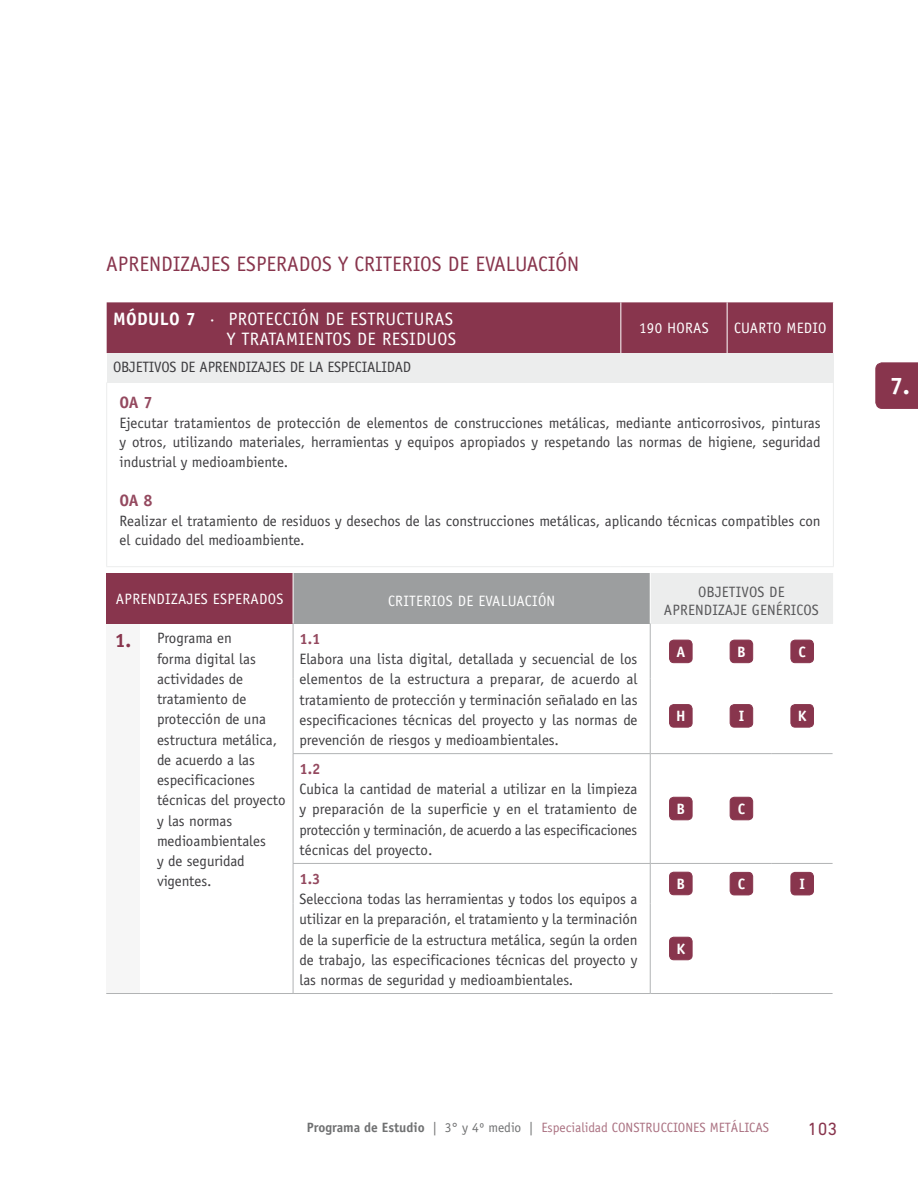
<style>
.page{position:relative;width:918px;height:1188px;background:#fff}
.page>*{position:absolute;margin:0;border:0;box-sizing:border-box;transform-origin:0 0}
.t1{font:700 24px "Officina Sans";color:#fff}
.t2{font:21px "Officina Sans";color:#88354d}
.t3{font:18px/19.5px "Officina Sans";letter-spacing:.02em;color:#fff;text-align:right}
.t4{font:18px "DIN Next LT Pro";color:#88354d}
.t5{font:700 16.5px "Officina Sans";color:#94495f}
.t6{font:15px/20.2px "Officina Sans";color:#3e3d40;text-align:justify}
.t7{font:15px "Officina Sans";letter-spacing:.02em;color:#fff}
.t8{font:15px "Officina Sans";letter-spacing:.01em;color:#58585a}
.t9{font:700 15px "Officina Sans";color:#fff}
.t10{font:700 15px "Officina Sans";color:#94495f}
.t11{font:13.5px "Officina Sans";color:#ab7282}
.s1{font-weight:700}
.s2{font-weight:700;font-size:19.5px;color:#88354d}
.s3{font-weight:700;color:#707172}
.s4{color:#707172}
</style>
<div class="page">
<div style="left:875px;top:363px;width:43px;height:46px;background:#88354d"></div>
<div style="left:107px;top:302px;width:726px;height:51px;background:#88354d"></div>
<div style="left:107px;top:353px;width:726px;height:29px;background:#eceded"></div>
<hr style="left:833px;top:382px;width:1px;height:184px;background:#eceded">
<hr style="left:106px;top:382px;width:1px;height:184px;background:#eceded">
<hr style="left:106px;top:566px;width:515px;height:1px;background:#eceded">
<hr style="left:621px;top:566px;width:106px;height:1px;background:#eceded">
<hr style="left:727px;top:566px;width:107px;height:1px;background:#eceded">
<hr style="left:727px;top:302px;width:1px;height:51px;background:#fff">
<hr style="left:620px;top:302px;width:1px;height:51px;background:#fff">
<div style="left:106px;top:573px;width:187px;height:51px;background:#88354d"></div>
<div style="left:293px;top:573px;width:357px;height:51px;background:#9c9e9f"></div>
<div style="left:650px;top:573px;width:183px;height:51px;background:#eceded"></div>
<div style="left:106px;top:624px;width:34px;height:370px;background:#f6f6f6"></div>
<hr style="left:650px;top:573px;width:1px;height:51px;background:#fff">
<hr style="left:293px;top:573px;width:1px;height:51px;background:#fff">
<hr style="left:772px;top:753px;width:61px;height:1px;background:#b1b3b4">
<hr style="left:293px;top:753px;width:357px;height:1px;background:#b1b3b4">
<hr style="left:650px;top:753px;width:61px;height:1px;background:#b1b3b4">
<hr style="left:711px;top:753px;width:61px;height:1px;background:#b1b3b4">
<hr style="left:293px;top:863px;width:357px;height:1px;background:#b1b3b4">
<hr style="left:293px;top:993px;width:357px;height:1px;background:#b1b3b4">
<hr style="left:772px;top:993px;width:61px;height:1px;background:#b1b3b4">
<hr style="left:293px;top:624px;width:1px;height:54px;background:#b1b3b4">
<hr style="left:293px;top:678px;width:1px;height:75px;background:#b1b3b4">
<hr style="left:293px;top:754px;width:1px;height:109px;background:#b1b3b4">
<hr style="left:293px;top:864px;width:1px;height:40px;background:#b1b3b4">
<hr style="left:293px;top:904px;width:1px;height:89px;background:#b1b3b4">
<hr style="left:140px;top:993px;width:153px;height:1px;background:#b1b3b4">
<hr style="left:711px;top:993px;width:61px;height:1px;background:#b1b3b4">
<hr style="left:106px;top:993px;width:34px;height:1px;background:#b1b3b4">
<hr style="left:650px;top:754px;width:1px;height:109px;background:#b1b3b4">
<hr style="left:650px;top:863px;width:61px;height:1px;background:#b1b3b4">
<hr style="left:650px;top:864px;width:1px;height:40px;background:#b1b3b4">
<hr style="left:711px;top:863px;width:61px;height:1px;background:#b1b3b4">
<hr style="left:650px;top:904px;width:1px;height:89px;background:#b1b3b4">
<hr style="left:650px;top:993px;width:61px;height:1px;background:#b1b3b4">
<hr style="left:772px;top:863px;width:61px;height:1px;background:#b1b3b4">
<hr style="left:650px;top:624px;width:1px;height:54px;background:#b1b3b4">
<hr style="left:650px;top:678px;width:1px;height:75px;background:#b1b3b4">
<div style="left:670px;top:640px;width:22px;height:23px;background:#88354d;border-radius:4px"></div>
<div style="left:669px;top:640px;width:23px;height:23px;border:1px solid #88354d;border-radius:4px"></div>
<div style="left:730px;top:640px;width:23px;height:23px;background:#88354d;border-radius:4px"></div>
<div style="left:730px;top:640px;width:23px;height:23px;border:1px solid #88354d;border-radius:4px"></div>
<div style="left:791px;top:640px;width:22px;height:23px;background:#88354d;border-radius:4px"></div>
<div style="left:791px;top:640px;width:23px;height:23px;border:1px solid #88354d;border-radius:4px"></div>
<div style="left:670px;top:705px;width:22px;height:22px;background:#88354d;border-radius:4px"></div>
<div style="left:669px;top:704px;width:23px;height:23px;border:1px solid #88354d;border-radius:4px"></div>
<div style="left:730px;top:705px;width:23px;height:22px;background:#88354d;border-radius:4px"></div>
<div style="left:730px;top:704px;width:23px;height:23px;border:1px solid #88354d;border-radius:4px"></div>
<div style="left:791px;top:705px;width:22px;height:22px;background:#88354d;border-radius:4px"></div>
<div style="left:791px;top:704px;width:23px;height:23px;border:1px solid #88354d;border-radius:4px"></div>
<div style="left:670px;top:797px;width:22px;height:23px;background:#88354d;border-radius:4px"></div>
<div style="left:669px;top:797px;width:23px;height:23px;border:1px solid #88354d;border-radius:4px"></div>
<div style="left:730px;top:797px;width:23px;height:23px;background:#88354d;border-radius:4px"></div>
<div style="left:730px;top:797px;width:23px;height:23px;border:1px solid #88354d;border-radius:4px"></div>
<div style="left:670px;top:872px;width:22px;height:23px;background:#88354d;border-radius:4px"></div>
<div style="left:669px;top:872px;width:23px;height:23px;border:1px solid #88354d;border-radius:4px"></div>
<div style="left:730px;top:872px;width:23px;height:23px;background:#88354d;border-radius:4px"></div>
<div style="left:730px;top:872px;width:23px;height:23px;border:1px solid #88354d;border-radius:4px"></div>
<div style="left:791px;top:872px;width:22px;height:23px;background:#88354d;border-radius:4px"></div>
<div style="left:791px;top:872px;width:23px;height:23px;border:1px solid #88354d;border-radius:4px"></div>
<div style="left:670px;top:937px;width:22px;height:23px;background:#88354d;border-radius:4px"></div>
<div style="left:669px;top:937px;width:23px;height:23px;border:1px solid #88354d;border-radius:4px"></div>
<h2 class="t2" style="left:106px;top:251px;width:475px">APRENDIZAJES ESPERADOS Y CRITERIOS DE EVALUACIÓN</h2>
<p class="t3" style="left:113px;top:309px;width:345px"><span class="s1">MóDULO 7</span> · PROTECCIÓN DE ESTRUCTURAS<br>Y TRATAMIENTOS DE RESIDUOS</p>
<p class="t7" style="left:639px;top:319px;width:70px">190 Horas</p>
<p class="t7" style="left:734px;top:319px;width:33px">Cuarto</p>
<p class="t7" style="left:786px;top:319px;width:40px">Medio</p>
<p class="t6" style="left:113px;top:357px;width:9px">objet</p>
<p class="t6" style="left:149px;top:357px;width:14px">ivos</p>
<p class="t6" style="left:181px;top:357px;width:28px">de Aprend</p>
<p class="t6" style="left:246px;top:357px;width:90px">izajes de la espec</p>
<p class="t6" style="left:362px;top:357px;width:49px">ialidad</p>
<p class="t5" style="left:119px;top:392px;width:35px">OA 7</p>
<p class="t6" style="left:119px;top:413px;width:703px;line-height:19.5px">Ejecutar tratamientos de protección de elementos de construcciones metálicas, mediante anticorrosivos, pinturas y otros, utilizando materiales, herramientas y equipos apropiados y respetando las normas de higiene, seguridad industrial y medioambiente.</p>
<p class="t5" style="left:119px;top:491px;width:35px">OA 8</p>
<p class="t6" style="left:119px;top:511px;width:703px;line-height:19.5px">Realizar el tratamiento de residuos y desechos de las construcciones metálicas, aplicando técnicas compatibles con el cuidado del medioambiente.</p>
<p class="t7" style="left:116px;top:590px;width:9px">Aprend</p>
<p class="t7" style="left:165px;top:590px;width:30px">izajes</p>
<p class="t7" style="left:213px;top:590px;width:16px">Esper</p>
<p class="t7" style="left:251px;top:590px;width:18px">ados</p>
<p class="t7" style="left:388px;top:592px;width:159px">Criterios de Evaluación</p>
<p class="t6" style="left:157px;top:628px;width:130px;text-align:left;text-indent:-42px"><span class="s2">1.</span> Programa en<br>forma digital las actividades de tratamiento de protección de una estructura metálica, de acuerdo a las especificaciones técnicas del proyecto y las normas medioambientales<br>y de seguridad vigentes.</p>
<p class="t10" style="left:299px;top:629px;width:23px">1.1</p>
<p class="t6" style="left:299px;top:649px;width:340px">Elabora una lista digital, detallada y secuencial de los elementos de la estructura a preparar, de acuerdo al tratamiento de protección y terminación señalado en las especificaciones técnicas del proyecto y las normas de prevención de riesgos y medioambientales.</p>
<p class="t10" style="left:299px;top:759px;width:23px">1.2</p>
<p class="t6" style="left:299px;top:779px;width:340px">Cubica la cantidad de material a utilizar en la limpieza y preparación de la superficie y en el tratamiento de protección y terminación, de acuerdo a las especificaciones técnicas del proyecto.</p>
<p class="t10" style="left:299px;top:869px;width:23px">1.3</p>
<p class="t6" style="left:299px;top:889px;width:340px">Selecciona todas las herramientas y todos los equipos a utilizar en la preparación, el tratamiento y la terminación de la superficie de la estructura metálica, según la orden de trabajo, las especificaciones técnicas del proyecto y las normas de seguridad y medioambientales.</p>
<p class="t8" style="left:698px;top:583px;width:17px">Objet</p>
<p class="t8" style="left:736px;top:583px;width:15px">ivos</p>
<p class="t8" style="left:769px;top:583px;width:8px">de</p>
<p class="t8" style="left:664px;top:601px;width:9px">Aprend</p>
<p class="t8" style="left:712px;top:601px;width:56px">izaje Genér</p>
<p class="t8" style="left:791px;top:601px;width:14px">icos</p>
<p class="t9" style="left:676px;top:643px;width:9px">a</p>
<p class="t9" style="left:737px;top:643px;width:8px">b</p>
<p class="t9" style="left:798px;top:642px;width:8px">c</p>
<p class="t9" style="left:676px;top:707px;width:8px">h</p>
<p class="t9" style="left:739px;top:707px;width:6px">i</p>
<p class="t9" style="left:798px;top:707px;width:9px">k</p>
<p class="t9" style="left:677px;top:799px;width:10px">B</p>
<p class="t9" style="left:738px;top:799px;width:9px">C</p>
<p class="t9" style="left:677px;top:874px;width:10px">B</p>
<p class="t9" style="left:738px;top:874px;width:9px">C</p>
<p class="t9" style="left:799px;top:874px;width:7px">I</p>
<p class="t9" style="left:677px;top:939px;width:10px">K</p>
<p class="t11" style="left:307px;top:1120px;width:464px"><span class="s3">Programa de Estudio</span> <span class="s4">| 3° y 4º medio |</span> Especialidad CONSTRUCCIONES METÁLICAS</p>
<p class="t4" style="left:808px;top:1118px;width:31px">103</p>
<h1 class="t1" style="left:890px;top:371px;width:21px">7.</h1>
</div>
